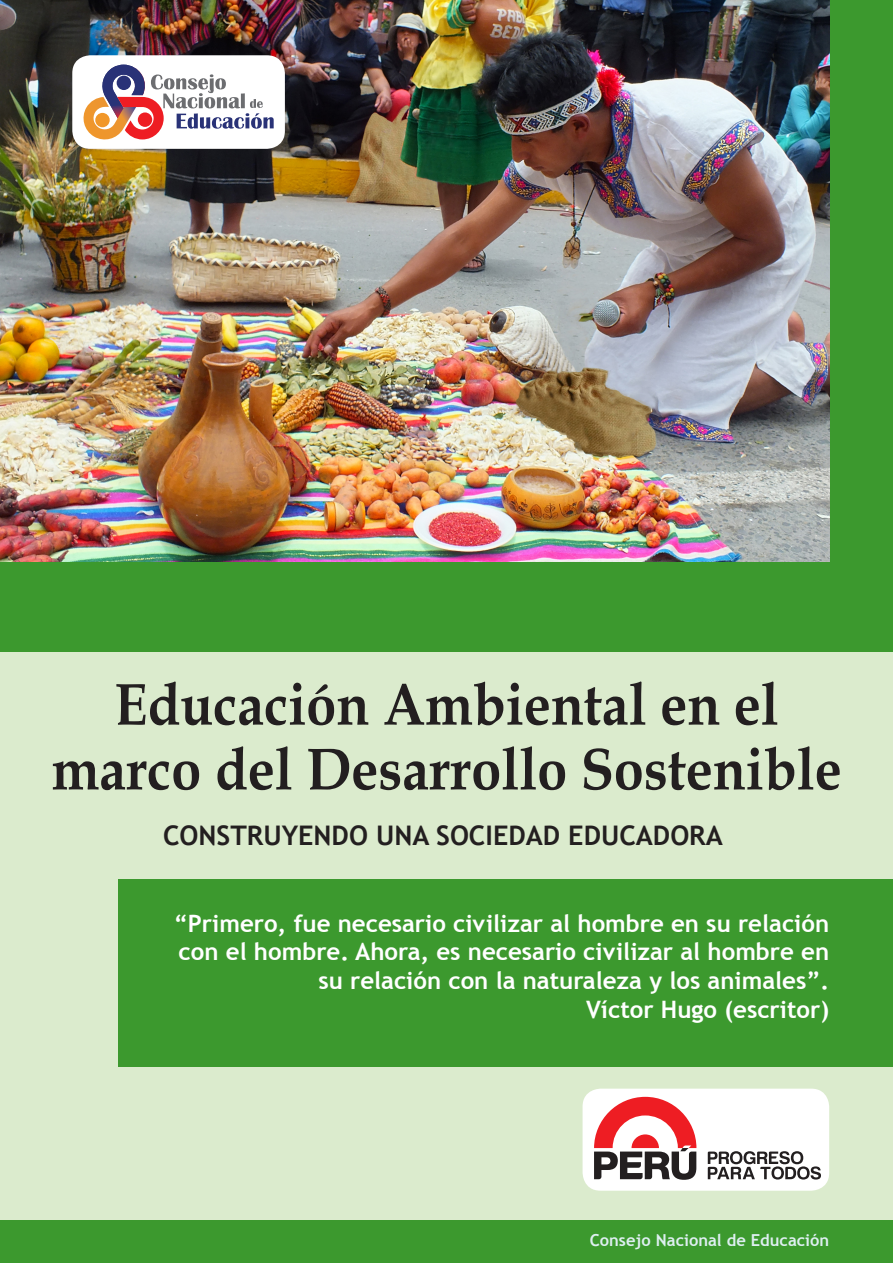
<style>
.page{position:relative;width:893px;height:1263px;background:#dbebcd}
.page>*{position:absolute;margin:0;border:0;box-sizing:border-box;transform-origin:0 0}
.t1{font:700 59.4px/64.8px "Book Antiqua";color:#231f20;text-align:center;scale:.91 1}
.t2{font:700 27px "Trebuchet MS";color:#231f20}
.t3{font:700 24px/28.8px "Trebuchet MS";color:#fff;text-align:right}
.t4{font:700 16.5px "Trebuchet MS";color:#deeff1}
</style>
<div class="page">
<div style="left:0;top:1220px;width:893px;height:43px;background:#3c992e"></div>
<div style="left:118px;top:879px;width:775px;height:187px;background:#3c992e"></div>
<div style="left:1px;top:0;width:892px;height:651px;background:#3c992e"></div>
<img style="left:1px;top:0;width:828px;height:561px">
<div style="left:583px;top:1089px;width:246px;height:102px;background:#fff;border-radius:18px"></div>
<svg style="left:708px;top:1151px;width:113px;height:28px"></svg>
<svg style="left:594px;top:1097px;width:102px;height:83px"></svg>
<div style="left:72px;top:55px;width:213px;height:94px;background:#fff;border-radius:18px"></div>
<svg style="left:83px;top:65px;width:191px;height:75px"></svg>
<p class="t1" style="left:51px;top:672px;width:870px">Educación Ambiental en el marco del Desarrollo Sostenible</p>
<p class="t2" style="left:163px;top:818px;width:561px">CONSTRUYENDO UNA SOCIEDAD EDUCADORA</p>
<p class="t3" style="left:174px;top:909px;width:657px">“Primero, fue necesario civilizar al hombre en su relación con el hombre. Ahora, es necesario civilizar al hombre en su relación con la naturaleza y los animales”.</p>
<p class="t3" style="left:586px;top:995px;width:245px">Víctor Hugo (escritor)</p>
<p class="t4" style="left:590px;top:1230px;width:241px">Consejo Nacional de Educación</p>
</div>
